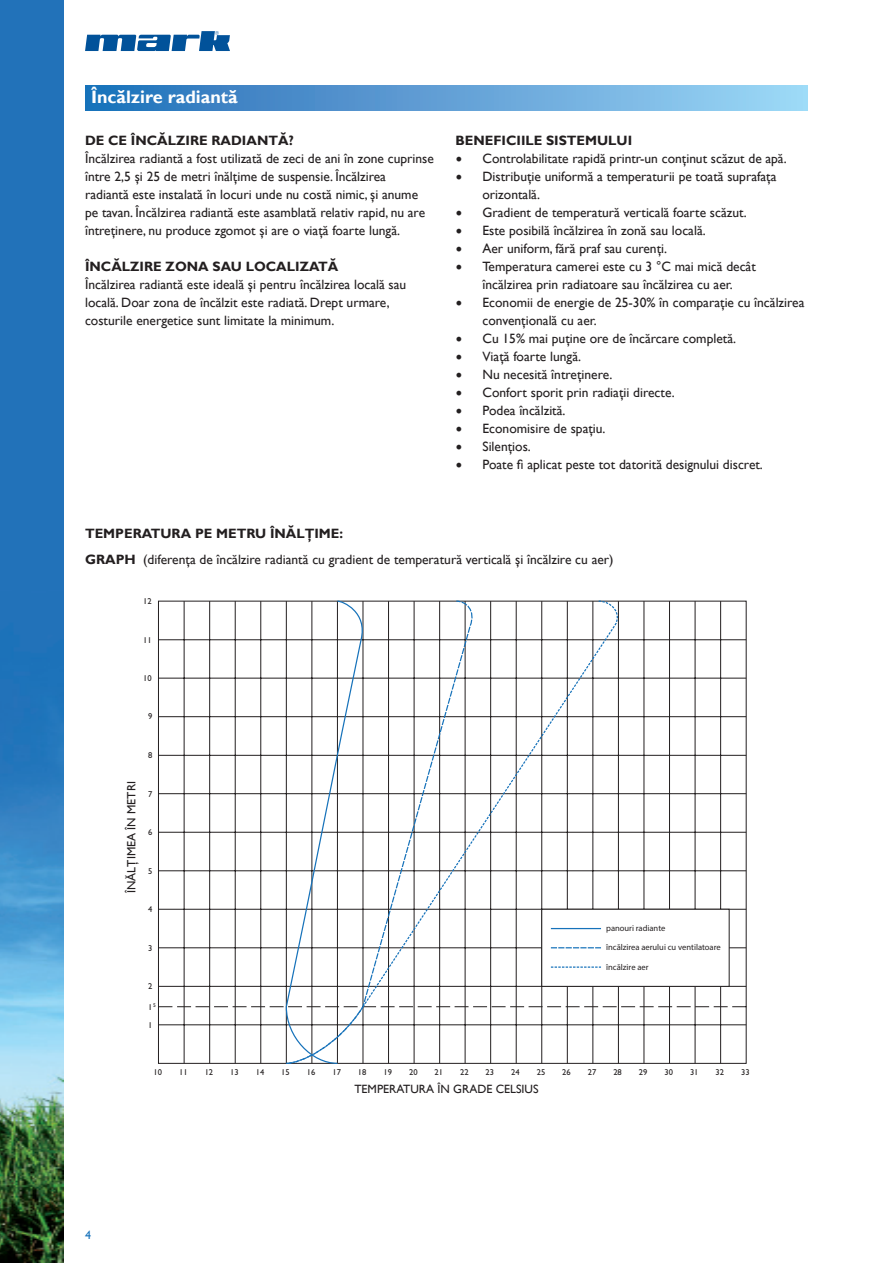
<style>
.page{position:relative;width:893px;height:1263px;background:#fff}
.page>*{position:absolute;margin:0;border:0;box-sizing:border-box;transform-origin:0 0}
.t1{font:700 18px "Gill Sans";color:#fff}
.Alineastijl_1{font:13.5px/18px "Gill Sans";color:#231f20}
.Alineastijl_1-2{font:700 13.5px "Gill Sans";color:#231f20}
.t2{font:12px "Gill Sans";color:#231f20}
.t3{font:12px "Gill Sans";color:#1672ba}
.t4{font:8.55px "Gill Sans";color:#231f20}
.t5{font:8.55px "Myriad Pro";color:#231f20}
.s1{font-family:"Minion Pro";font-size:18px}
.s2{font-weight:700}
</style>
<div class="page">
<img style="left:0;top:0;width:64px;height:1263px">
<svg style="left:85px;top:31px;width:145px;height:20px"></svg>
<svg style="left:158px;top:600px;width:589px;height:464px"></svg>
<hr style="left:158px;top:1024px;width:588px;height:1px;background:#231f20">
<hr style="left:158px;top:986px;width:588px;height:1px;background:#231f20">
<hr style="left:158px;top:947px;width:588px;height:1px;background:#231f20">
<hr style="left:158px;top:909px;width:588px;height:1px;background:#231f20">
<hr style="left:158px;top:870px;width:588px;height:1px;background:#231f20">
<hr style="left:158px;top:832px;width:588px;height:1px;background:#231f20">
<hr style="left:158px;top:793px;width:588px;height:1px;background:#231f20">
<hr style="left:158px;top:755px;width:588px;height:1px;background:#231f20">
<hr style="left:158px;top:716px;width:588px;height:1px;background:#231f20">
<hr style="left:158px;top:678px;width:588px;height:1px;background:#231f20">
<hr style="left:158px;top:639px;width:588px;height:1px;background:#231f20">
<hr style="left:720px;top:601px;width:1px;height:462px;background:#231f20">
<hr style="left:695px;top:601px;width:1px;height:462px;background:#231f20">
<hr style="left:669px;top:601px;width:1px;height:462px;background:#231f20">
<hr style="left:644px;top:601px;width:1px;height:462px;background:#231f20">
<hr style="left:260px;top:601px;width:1px;height:462px;background:#231f20">
<hr style="left:235px;top:601px;width:1px;height:462px;background:#231f20">
<hr style="left:209px;top:601px;width:1px;height:462px;background:#231f20">
<hr style="left:184px;top:601px;width:1px;height:462px;background:#231f20">
<div style="left:542px;top:909px;width:187px;height:77px;background:#fff;border:1px solid #231f20"></div>
<svg style="left:285px;top:600px;width:337px;height:464px"></svg>
<div style="left:85px;top:85px;width:723px;height:26px;background:linear-gradient(to right,#216db8,#a0d6f6)"></div>
<p class="t1" style="left:91px;top:87px;width:148px">Încălzire radiantă</p>
<p class="Alineastijl_1-2" style="left:85px;top:133px;width:210px">DE CE ÎNCĂLZIRE RADIANTĂ?</p>
<p class="Alineastijl_1" style="left:85px;top:150px;width:350px">Încălzirea radiantă a fost utilizată de zeci de ani în zone cuprinse între 2,5 şi 25 de metri înălţime de suspensie. Încălzirea<br>radiantă este instalată în locuri unde nu costă nimic, şi anume pe tavan. Încălzirea radiantă este asamblată relativ rapid, nu are întreţinere, nu produce zgomot şi are o viaţă foarte lungă.</p>
<p class="Alineastijl_1-2" style="left:85px;top:259px;width:255px">ÎNCĂLZIRE ZONA SAU LOCALIZATĂ</p>
<p class="Alineastijl_1" style="left:85px;top:276px;width:323px">Încălzirea radiantă este ideală şi pentru încălzirea locală sau locală. Doar zona de încălzit este radiată. Drept urmare, costurile energetice sunt limitate la minimum.</p>
<p class="Alineastijl_1-2" style="left:85px;top:525px;width:260px">TEMPERATURA PE METRU ÎNĂLŢIME:</p>
<p class="Alineastijl_1-2" style="left:455px;top:133px;width:178px">BENEFICIILE SISTEMULUI</p>
<p class="Alineastijl_1" style="left:455px;top:150px;width:333px"><span class="s1">•</span> Controlabilitate rapidă printr-un conţinut scăzut de apă.</p>
<p class="Alineastijl_1" style="left:482px;top:168px;width:296px;text-indent:-27px"><span class="s1">•</span> Distribuţie uniformă a temperaturii pe toată suprafaţa orizontală.</p>
<p class="Alineastijl_1" style="left:455px;top:204px;width:293px"><span class="s1">•</span> Gradient de temperatură verticală foarte scăzut.</p>
<p class="Alineastijl_1" style="left:455px;top:222px;width:252px"><span class="s1">•</span> Este posibilă încălzirea în zonă sau locală.</p>
<p class="Alineastijl_1" style="left:455px;top:240px;width:213px"><span class="s1">•</span> Aer uniform, fără praf sau curenţi.</p>
<p class="Alineastijl_1" style="left:455px;top:258px;width:302px;text-align:center"><span class="s1">•</span> Temperatura camerei este cu 3 °C mai mică decât încălzirea prin radiatoare sau încălzirea cu aer.</p>
<p class="Alineastijl_1" style="left:482px;top:294px;width:323px;text-indent:-27px"><span class="s1">•</span> Economii de energie de 25-30% în comparaţie cu încălzirea convenţională cu aer.</p>
<p class="Alineastijl_1" style="left:455px;top:330px;width:282px"><span class="s1">•</span> Cu 15% mai puţine ore de încărcare completă.</p>
<p class="Alineastijl_1" style="left:455px;top:348px;width:127px"><span class="s1">•</span> Viaţă foarte lungă.</p>
<p class="Alineastijl_1" style="left:455px;top:366px;width:158px"><span class="s1">•</span> Nu necesită întreţinere.</p>
<p class="Alineastijl_1" style="left:455px;top:384px;width:221px"><span class="s1">•</span> Confort sporit prin radiaţii directe.</p>
<p class="Alineastijl_1" style="left:455px;top:402px;width:112px"><span class="s1">•</span> Podea încălzită.</p>
<p class="Alineastijl_1" style="left:455px;top:420px;width:152px"><span class="s1">•</span> Economisire de spaţiu.</p>
<p class="Alineastijl_1" style="left:455px;top:438px;width:77px"><span class="s1">•</span> Silenţios.</p>
<p class="Alineastijl_1" style="left:455px;top:456px;width:309px"><span class="s1">•</span> Poate fi aplicat peste tot datorită designului discret.</p>
<p class="Alineastijl_1" style="left:85px;top:550px;width:530px"><span class="s2">GRAPH</span> (diferenţa de încălzire radiantă cu gradient de temperatură verticală şi încălzire cu aer)</p>
<p class="t4" style="left:143px;top:596px;width:10px">12</p>
<p class="t4" style="left:143px;top:635px;width:10px">11</p>
<p class="t4" style="left:143px;top:673px;width:10px">10</p>
<p class="t4" style="left:148px;top:712px;width:6px">9</p>
<p class="t2" style="left:124px;top:893px;width:113px;rotate:-90deg">ÎNĂLŢIMEA ÎN METRI</p>
<p class="t4" style="left:148px;top:750px;width:6px">8</p>
<p class="t4" style="left:148px;top:789px;width:6px">7</p>
<p class="t4" style="left:148px;top:827px;width:6px">6</p>
<p class="t4" style="left:148px;top:866px;width:6px">5</p>
<p class="t4" style="left:148px;top:904px;width:6px">4</p>
<p class="t4" style="left:148px;top:943px;width:6px">3</p>
<p class="t4" style="left:148px;top:981px;width:6px">2</p>
<p class="t4" style="left:148px;top:1002px;width:9px">1<sup>5</sup></p>
<p class="t4" style="left:148px;top:1020px;width:6px">1</p>
<p class="t4" style="left:153px;top:1067px;width:10px">10</p>
<p class="t5" style="left:606px;top:923px;width:61px">panouri radiante</p>
<p class="t5" style="left:606px;top:962px;width:44px">încălzire aer</p>
<p class="t5" style="left:606px;top:942px;width:116px">încălzirea aerului cu ventilatoare</p>
<p class="t4" style="left:179px;top:1067px;width:10px">11</p>
<p class="t4" style="left:205px;top:1067px;width:10px">12</p>
<p class="t4" style="left:230px;top:1067px;width:10px">13</p>
<p class="t4" style="left:256px;top:1067px;width:10px">14</p>
<p class="t4" style="left:281px;top:1067px;width:10px">15</p>
<p class="t4" style="left:307px;top:1067px;width:10px">16</p>
<p class="t4" style="left:332px;top:1067px;width:10px">17</p>
<p class="t4" style="left:358px;top:1067px;width:10px">18</p>
<p class="t4" style="left:383px;top:1067px;width:10px">19</p>
<p class="t4" style="left:409px;top:1067px;width:10px">20</p>
<p class="t4" style="left:435px;top:1067px;width:10px">21</p>
<p class="t4" style="left:460px;top:1067px;width:10px">22</p>
<p class="t4" style="left:486px;top:1067px;width:10px">23</p>
<p class="t4" style="left:511px;top:1067px;width:10px">24</p>
<p class="t4" style="left:537px;top:1067px;width:10px">25</p>
<p class="t4" style="left:562px;top:1067px;width:10px">26</p>
<p class="t4" style="left:588px;top:1067px;width:10px">27</p>
<p class="t4" style="left:613px;top:1067px;width:10px">28</p>
<p class="t4" style="left:639px;top:1067px;width:10px">29</p>
<p class="t4" style="left:664px;top:1067px;width:10px">30</p>
<p class="t4" style="left:690px;top:1067px;width:10px">31</p>
<p class="t4" style="left:716px;top:1067px;width:10px">32</p>
<p class="t4" style="left:741px;top:1067px;width:10px">33</p>
<p class="t2" style="left:354px;top:1082px;width:186px">TEMPERATURA ÎN GRADE CELSIUS</p>
<p class="t3" style="left:85px;top:1228px;width:7px">4</p>
</div>
